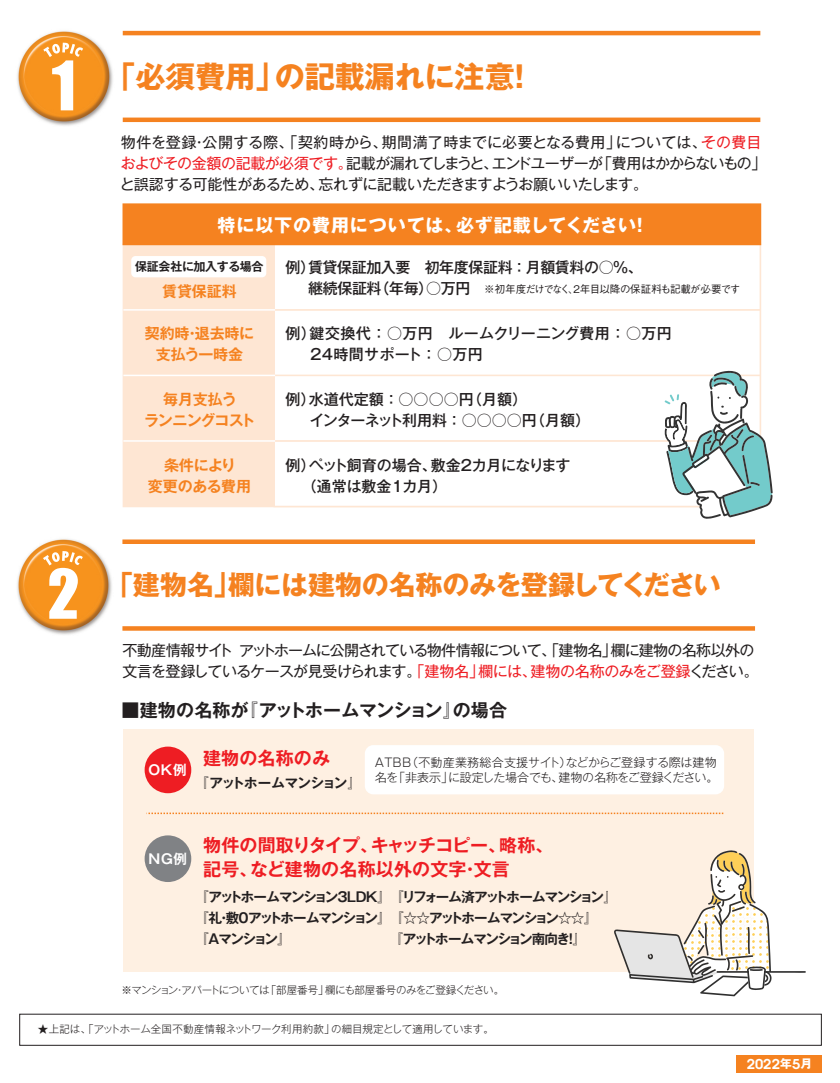
<style>
.page{position:relative;width:840px;height:1083px;background:#fff}
.page>*{position:absolute;margin:0;border:0;box-sizing:border-box;transform-origin:0 0}
.t1{font:30px "Gothic MB101 Pro Bold 90 pv RKSJ H";color:#f58220}
.t2{font:27px "Gothic MB101 Pro Bold 90 pv RKSJ H";letter-spacing:-.015em;color:#f58220}
.t3{font:18px/24px "Gothic MB101 Pro De Bold 90 pv RKSJ H";letter-spacing:.01em;color:#ee1d23}
.t4{font:18px "Gothic MB101 Pro Bold 90 pv RKSJ H";letter-spacing:.05em;color:#fff}
.t5{font:18px "Gothic MB101 Pro De Bold 90 pv RKSJ H";letter-spacing:-.005em;color:#231f20}
.t6{font:15px/21px "Gothic MB101 Pro Regular 90 pv RKSJ H";letter-spacing:-.04em;color:#231f20}
.t7{font:15px/21px "Gothic MB101 Pro Medium 90 pv RKSJ H";letter-spacing:-.03em;color:#231f20}
.t8{font:15px/21px "Gothic MB101 Pro Medium 90 pv RKSJ H";letter-spacing:.025em;color:#231f20}
.t9{font:15px/21px "Gothic MB101 Pro Medium 90 pv RKSJ H";color:#231f20}
.t10{font:15px/21px "Gothic MB101 Pro De Bold 90 pv RKSJ H";letter-spacing:-.01em;color:#f58220;text-align:center}
.t11{font:15px/21px "Gothic MB101 Pro De Bold 90 pv RKSJ H";letter-spacing:-.055em;color:#f58220;text-align:center}
.t12{font:13.5px/21px "Gothic MB101 Pro De Bold 90 pv RKSJ H";letter-spacing:-.14em;color:#231f20}
.t13{font:13.5px "Gothic MB101 Pro De Bold 90 pv RKSJ H";letter-spacing:-.115em;color:#231f20}
.t14{font:13.5px "Gothic MB101 Pro De Bold 90 pv RKSJ H";letter-spacing:-.065em;color:#231f20}
.t15{font:600 13.5px "Avant Garde";color:#fff;scale:1.09 1}
.t16{font:13.5px "Gothic MB101 Pro De Bold 90 pv RKSJ H";letter-spacing:.05em;color:#fff}
.t17{font:12px/15px "Gothic MB101 Pro Light 90 pv RKSJ H";letter-spacing:-.02em;color:#231f20}
.t18{font:12px "Gothic MB101 Pro De Bold 90 pv RKSJ H";letter-spacing:-.025em;color:#231f20}
.t19{font:10.5px "Gothic MB101 Pro Light 90 pv RKSJ H";letter-spacing:-.03em;color:#231f20}
.t20{font:10.5px "Gothic BBB Pro Medium 90 pv RKSJ H";letter-spacing:-.075em;color:#231f20}
.s1{color:#ee1d23}
.s2{font-family:"Gothic MB101 Pro Bold 90 pv RKSJ H";font-weight:400;font-size:11.7px}
</style>
<div class="page">
<div style="left:736px;top:1055px;width:85px;height:17px;background:#f58220"></div>
<div style="left:19px;top:1014px;width:802px;height:32px;border:1px solid #231f20"></div>
<img style="left:17px;top:31px;width:96px;height:95px">
<svg style="left:43px;top:43px;width:40px;height:67px"></svg>
<hr style="left:123px;top:31px;width:637px;height:4px;background:#f58220">
<hr style="left:123px;top:118px;width:637px;height:4px;background:#f58220">
<div style="left:123px;top:244px;width:637px;height:262px;background:#fee6d3"></div>
<div style="left:274px;top:244px;width:486px;height:262px;background:#fff"></div>
<div style="left:273px;top:244px;width:488px;height:263px;border:2px solid #fee6d3"></div>
<div style="left:123px;top:204px;width:637px;height:40px;background:#f58220"></div>
<div style="left:122px;top:203px;width:639px;height:42px;border:2px solid #f58220"></div>
<hr style="left:123px;top:309px;width:637px;height:2px;background:#fee6d3">
<hr style="left:123px;top:309px;width:152px;height:2px;background:#fff">
<hr style="left:123px;top:375px;width:637px;height:1px;background:#fee6d3">
<hr style="left:123px;top:375px;width:152px;height:1px;background:#fff">
<hr style="left:123px;top:440px;width:637px;height:2px;background:#fee6d3">
<hr style="left:123px;top:440px;width:152px;height:2px;background:#fff">
<div style="left:131px;top:256px;width:135px;height:21px;background:#fff;border-radius:4px"></div>
<div style="left:122px;top:539px;width:633px;height:5px;background:#f58220"></div>
<div style="left:122px;top:626px;width:633px;height:5px;background:#f58220"></div>
<div style="left:123px;top:729px;width:631px;height:243px;background:#fef0e2"></div>
<img style="left:17px;top:539px;width:95px;height:96px">
<svg style="left:43px;top:551px;width:40px;height:68px"></svg>
<svg style="left:148px;top:813px;width:575px;height:1px"></svg>
<svg style="left:664px;top:370px;width:108px;height:149px"></svg>
<svg style="left:614px;top:850px;width:192px;height:146px"></svg>
<div style="left:145px;top:747px;width:46px;height:46px;background:#ee1d23;border-radius:50%"></div>
<div style="left:145px;top:835px;width:46px;height:47px;background:#808285;border-radius:50%"></div>
<div style="left:365px;top:745px;width:359px;height:49px;background:#fff;border-radius:9px"></div>
<h1 class="t1" style="left:105px;top:66px;width:430px">「必須費用」の記載漏れに注意！</h1>
<p class="t6" style="left:120px;top:134px;width:648px">物件を登録・公開する際、「契約時から、期間満了時までに必要となる費用」については、<span class="s1">その費目およびその金額の記載が必須です。</span>記載が漏れてしまうと、エンドユーザーが「費用はかからないもの」と誤認する可能性があるため、忘れずに記載いただきますようお願いいたします。</p>
<p class="t4" style="left:217px;top:218px;width:433px">特に以下の費用については、必ず記載してください！</p>
<p class="t18" style="left:135px;top:262px;width:130px">保証会社に加入する場合</p>
<p class="t10" style="left:162px;top:282px;width:76px">賃貸保証料</p>
<p class="t10" style="left:145px;top:325px;width:111px">契約時・退去時に支払う一時金</p>
<p class="t7" style="left:285px;top:259px;width:359px">例）賃貸保証加入要　初年度保証料 ：月額賃料の○％、　 継続保証料（年毎）○万円</p>
<p class="t8" style="left:285px;top:325px;width:388px">例）鍵交換代 ： ○万円　ルームクリーニング費用 ： ○万円　 24時間サポート ： ○万円</p>
<p class="t20" style="left:484px;top:285px;width:258px">※初年度だけでなく、２年目以降の保証料も記載が必要です</p>
<p class="t11" style="left:144px;top:391px;width:113px">毎月支払う<br>ランニングコスト</p>
<p class="t9" style="left:285px;top:391px;width:306px">例）水道代定額 ： ○○○○円（月額）<br>　 インターネット利用料 ： ○○○○円（月額）</p>
<p class="t10" style="left:148px;top:457px;width:104px">条件により<br>変更のある費用</p>
<p class="t7" style="left:285px;top:457px;width:286px">例）ペット飼育の場合、敷金２カ月になります　 （通常は敷金１カ月）</p>
<h2 class="t2" style="left:106px;top:574px;width:616px">「建物名」欄には建物の名称のみを登録してください</h2>
<p class="t6" style="left:122px;top:641px;width:637px">不動産情報サイト アットホームに公開されている物件情報について、「建物名」欄に建物の名称以外の文言を登録しているケースが見受けられます。<span class="s1">「建物名」欄には、建物の名称のみをご登録</span>ください。</p>
<p class="t5" style="left:122px;top:704px;width:387px">■建物の名称が『アットホームマンション』の場合</p>
<p class="t16" style="left:148px;top:765px;width:40px">OK例</p>
<p class="t3" style="left:203px;top:749px;width:128px">建物の名称のみ</p>
<p class="t14" style="left:195px;top:778px;width:167px">『アットホームマンション』</p>
<p class="t17" style="left:373px;top:757px;width:346px">ＡＴＢＢ（不動産業務総合支援サイト）などからご登録する際は建物名を「非表示」に設定した場合でも、建物の名称をご登録ください。</p>
<p class="t16" style="left:148px;top:854px;width:40px">NG例</p>
<p class="t3" style="left:203px;top:836px;width:352px">物件の間取りタイプ、キャッチコピー、略称、記号、など建物の名称以外の文字・文言</p>
<p class="t12" style="left:195px;top:888px;width:423px">『アットホームマンション３ＬＤＫ』『リフォーム済アットホームマンション』『礼・敷０アットホームマンション』『☆☆アットホームマンション☆☆』<br>『Ａマンション』　</p>
<p class="t13" style="left:389px;top:934px;width:198px">『アットホームマンション南向き！』</p>
<p class="t19" style="left:121px;top:986px;width:384px">※マンション・アパートについては「部屋番号」欄にも部屋番号のみをご登録ください。</p>
<p class="t19" style="left:38px;top:1025px;width:457px">★上記は、「アットホーム全国不動産情報ネットワーク利用約款」の細目規定として適用しています。</p>
<p class="t15" style="left:746px;top:1055px;width:62px">2022<span class="s2">年</span>5<span class="s2">月</span></p>
</div>
